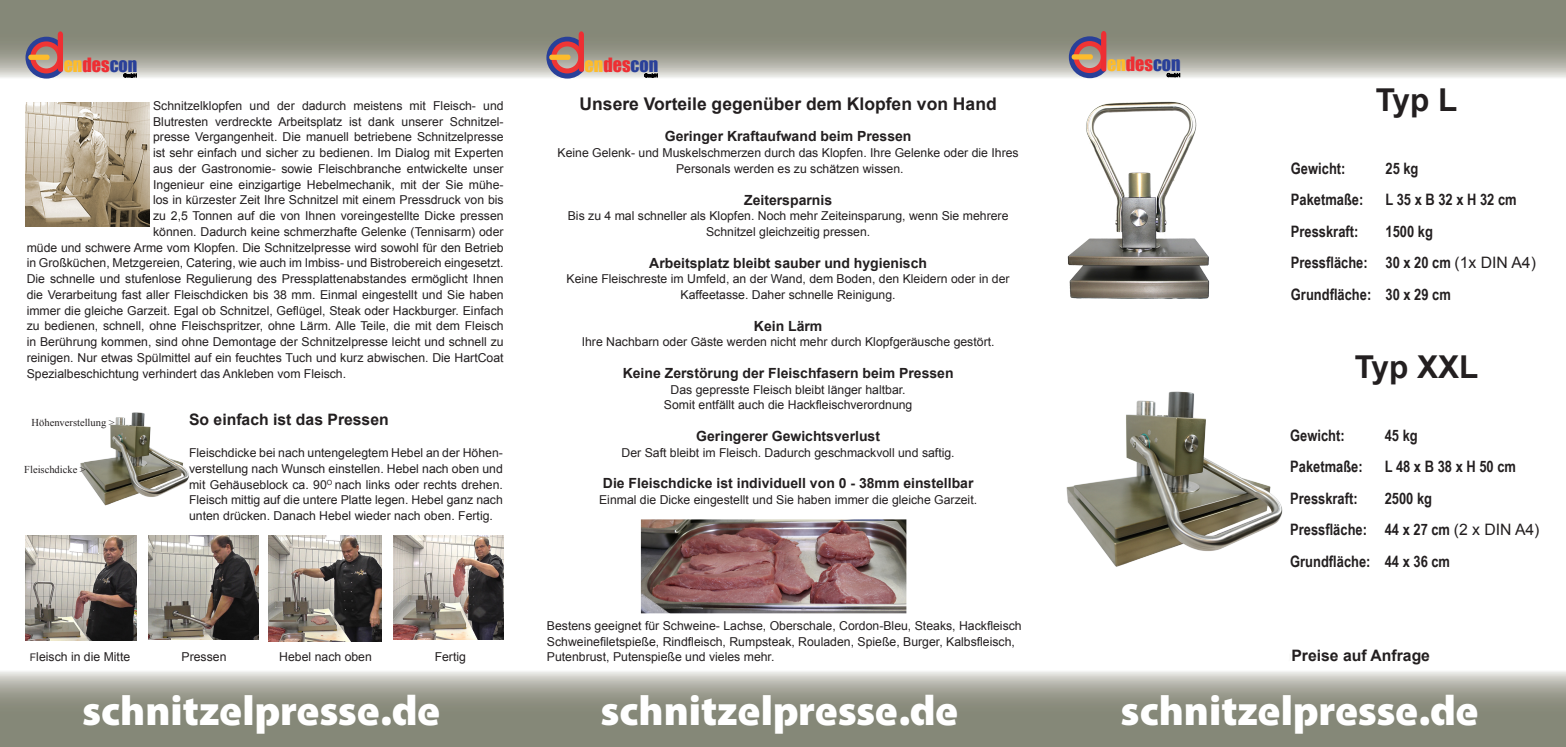
<style>
.page{position:relative;width:1566px;height:747px;background:#fff}
.page>*{position:absolute;margin:0;border:0;box-sizing:border-box;transform-origin:0 0}
.t1{font:900 42px "Cleanvertising";color:#fff}
.t2{font:700 31.5px "Arial";color:#231f20}
.t3{font:18.11px "Impact";color:#ee2e33}
.t4{font:700 17.5px "Arial";color:#231f20}
.t5{font:700 15.75px "Arial Narrow";color:#231f20}
.t6{font:700 15.75px "Arial";color:#231f20}
.t7{font:700 14px "Arial";color:#231f20}
.t8{font:12.25px/15.8px "Arial";color:#231f20;text-align:justify}
.t9{font:10.5px "Times New Roman";color:#231f20}
.s1{color:#fdbc2c}
.s2{color:#294099}
.s3{font-size:10.5px}
.s4{font-family:"Arial";font-weight:400}
.s5{font-size:10.5px;color:#fff}
</style>
<div class="page">
<img style="left:26px;top:102px;width:124px;height:124px">
<img style="left:25px;top:535px;width:111px;height:105px">
<img style="left:148px;top:536px;width:110px;height:103px">
<img style="left:269px;top:536px;width:112px;height:105px">
<img style="left:393px;top:536px;width:110px;height:103px">
<img style="left:81px;top:412px;width:108px;height:94px">
<img style="left:1066px;top:392px;width:217px;height:175px">
<img style="left:1067px;top:101px;width:143px;height:198px">
<svg style="left:0;top:671px;width:1565px;height:76px;background:#999a8d"></svg>
<svg style="left:0;top:0;width:1565px;height:79px;background:#999a8d"></svg>
<svg style="left:25px;top:32px;width:38px;height:47px;background:#9f6a7a"></svg>
<div style="left:28px;top:55px;width:22px;height:5px;background:#fdbc2c;border-radius:2px"></div>
<svg style="left:123px;top:73px;width:14px;height:4px"></svg>
<svg style="left:546px;top:32px;width:38px;height:47px;background:#9f6a7a"></svg>
<div style="left:549px;top:55px;width:21px;height:5px;background:#fdbc2c;border-radius:2px"></div>
<svg style="left:644px;top:73px;width:13px;height:4px"></svg>
<svg style="left:1068px;top:31px;width:38px;height:47px;background:#9d6878"></svg>
<div style="left:1071px;top:54px;width:21px;height:6px;background:#fdbc2c;border-radius:2px"></div>
<svg style="left:1166px;top:73px;width:13px;height:4px"></svg>
<img style="left:641px;top:519px;width:265px;height:94px">
<p class="t3" style="left:64px;top:51px;width:75px"><span class="s1">en</span>des<span class="s2">con</span></p>
<p class="t3" style="left:584px;top:51px;width:75px"><span class="s1">en</span>des<span class="s2">con</span></p>
<p class="t3" style="left:1106px;top:50px;width:75px"><span class="s1">en</span>des<span class="s2">con</span></p>
<p class="t8" style="left:153px;top:98px;width:352px">Schnitzelklopfen und der dadurch meistens mit Fleisch- und</p>
<p class="t8" style="left:153px;top:114px;width:352px">Blutresten verdreckte Arbeitsplatz ist dank unserer Schnitzel-</p>
<p class="t8" style="left:153px;top:129px;width:352px">presse Vergangenheit. Die manuell betriebene Schnitzelpresse</p>
<p class="t8" style="left:153px;top:145px;width:352px">ist sehr einfach und sicher zu bedienen. Im Dialog mit Experten</p>
<p class="t8" style="left:153px;top:161px;width:352px">aus der Gastronomie- sowie Fleischbranche entwickelte unser</p>
<p class="t8" style="left:153px;top:177px;width:352px">Ingenieur eine einzigartige Hebelmechanik, mit der Sie mühe-</p>
<p class="t8" style="left:153px;top:192px;width:352px">los in kürzester Zeit Ihre Schnitzel mit einem Pressdruck von bis</p>
<p class="t8" style="left:153px;top:208px;width:352px">zu 2,5 Tonnen auf die von Ihnen voreingestellte Dicke pressen</p>
<p class="t8" style="left:153px;top:224px;width:352px">können. Dadurch keine schmerzhafte Gelenke (Tennisarm) oder</p>
<p class="t8" style="left:27px;top:240px;width:478px">müde und schwere Arme vom Klopfen. Die Schnitzelpresse wird sowohl für den Betrieb</p>
<p class="t8" style="left:27px;top:255px;width:478px">in Großküchen, Metzgereien, Catering, wie auch im Imbiss- und Bistrobereich eingesetzt.</p>
<p class="t8" style="left:27px;top:271px;width:478px">Die schnelle und stufenlose Regulierung des Pressplattenabstandes ermöglicht Ihnen</p>
<p class="t8" style="left:27px;top:287px;width:478px">die Verarbeitung fast aller Fleischdicken bis 38 mm. Einmal eingestellt und Sie haben</p>
<p class="t8" style="left:27px;top:303px;width:478px">immer die gleiche Garzeit. Egal ob Schnitzel, Geflügel, Steak oder Hackburger. Einfach</p>
<p class="t8" style="left:27px;top:318px;width:478px">zu bedienen, schnell, ohne Fleischspritzer, ohne Lärm. Alle Teile, die mit dem Fleisch</p>
<p class="t8" style="left:27px;top:334px;width:478px">in Berührung kommen, sind ohne Demontage der Schnitzelpresse leicht und schnell zu</p>
<p class="t8" style="left:27px;top:350px;width:478px">reinigen. Nur etwas Spülmittel auf ein feuchtes Tuch und kurz abwischen. Die HartCoat</p>
<p class="t8" style="left:27px;top:366px;width:321px">Spezialbeschichtung verhindert das Ankleben vom Fleisch.</p>
<p class="t9" style="left:32px;top:415px;width:85px">Höhenverstellung &gt;</p>
<p class="t9" style="left:24px;top:462px;width:63px">Fleischdicke &gt;</p>
<p class="t6" style="left:189px;top:409px;width:201px">So einfach ist das Pressen</p>
<p class="t8" style="left:189px;top:445px;width:315px">Fleischdicke bei nach untengelegtem Hebel an der Höhen&shy;verstellung nach Wunsch einstellen. Hebel nach oben und mit Gehäuseblock ca. 90<sup>O</sup> nach links oder rechts drehen.<br>Fleisch mittig auf die untere Platte legen. Hebel ganz nach unten drücken. Danach Hebel wieder nach oben. Fertig.</p>
<p class="t8" style="left:30px;top:649px;width:102px"><span class="s3">F</span>leisch in die Mitte</p>
<p class="t8" style="left:181px;top:649px;width:46px">Pressen</p>
<p class="t8" style="left:279px;top:649px;width:94px">Hebel nach oben</p>
<p class="t8" style="left:434px;top:649px;width:33px">Fertig</p>
<p class="t4" style="left:579px;top:92px;width:418px">Unsere Vorteile gegenüber dem Klopfen von Hand</p>
<p class="t7" style="left:664px;top:127px;width:248px">Geringer Kraftaufwand beim Pressen</p>
<p class="t8" style="left:557px;top:145px;width:462px">Keine Gelenk- und Muskelschmerzen durch das Klopfen. Ihre Gelenke oder die Ihres</p>
<p class="t8" style="left:676px;top:161px;width:229px">Personals werden es zu schätzen wissen.</p>
<p class="t7" style="left:744px;top:190px;width:89px">Zeitersparnis</p>
<p class="t8" style="left:567px;top:208px;width:442px">Bis zu 4 mal schneller als Klopfen. Noch mehr Zeiteinsparung, wenn Sie mehrere</p>
<p class="t8" style="left:706px;top:224px;width:166px">Schnitzel gleichzeitig pressen.</p>
<p class="t7" style="left:649px;top:253px;width:279px">Arbeitsplatz bleibt sauber und hygienisch</p>
<p class="t8" style="left:566px;top:271px;width:444px">Keine Fleischreste im Umfeld, an der Wand, dem Boden, den Kleidern oder in der</p>
<p class="t8" style="left:680px;top:287px;width:216px">Kaffeetasse. Daher schnelle Reinigung.</p>
<p class="t7" style="left:753px;top:316px;width:70px">Kein Lärm</p>
<p class="t8" style="left:581px;top:334px;width:414px">Ihre Nachbarn oder Gäste werden nicht mehr durch Klopfgeräusche gestört.</p>
<p class="t7" style="left:622px;top:363px;width:332px">Keine Zerstörung der Fleischfasern beim Pressen</p>
<p class="t8" style="left:670px;top:381px;width:236px">Das gepresste Fleisch bleibt länger haltbar.</p>
<p class="t8" style="left:663px;top:397px;width:250px">Somit entfällt auch die Hackfleischverordnung</p>
<p class="t7" style="left:696px;top:426px;width:185px">Geringerer Gewichtsverlust</p>
<p class="t8" style="left:621px;top:444px;width:334px">Der Saft bleibt im Fleisch. Dadurch geschmackvoll und saftig.</p>
<p class="t7" style="left:603px;top:474px;width:372px">Die Fleischdicke ist individuell von 0 - 38mm einstellbar</p>
<p class="t8" style="left:599px;top:492px;width:379px">Einmal die Dicke eingestellt und Sie haben immer die gleiche Garzeit.</p>
<p class="t8" style="left:547px;top:617px;width:476px;text-align:left">Bestens geeignet für Schweine- Lachse, Oberschale, Cordon-Bleu, Steaks, Hackfleisch<br>Schweinefiletspieße, Rindfleisch, Rumpsteak, Rouladen, Spieße, Burger, Kalbsfleisch,<br>Putenbrust, Putenspieße und vieles mehr.</p>
<p class="t2" style="left:1375px;top:79px;width:83px">Typ L</p>
<p class="t5" style="left:1290px;top:156px;width:56px">Gewicht:</p>
<p class="t5" style="left:1385px;top:156px;width:35px">25 kg</p>
<p class="t5" style="left:1290px;top:188px;width:74px">Paketmaße:</p>
<p class="t5" style="left:1385px;top:188px;width:133px">L 35 x B 32 x H 32 cm</p>
<p class="t5" style="left:1290px;top:219px;width:69px">Presskraft:</p>
<p class="t5" style="left:1385px;top:219px;width:49px">1500 kg</p>
<p class="t5" style="left:1290px;top:251px;width:246px">Pressfläche: 30 x 20 cm <span class="s4">(1x DIN A4)</span></p>
<p class="t5" style="left:1290px;top:282px;width:161px">Grundfläche: 30 x 29 cm</p>
<p class="t2" style="left:1354px;top:345px;width:125px">Typ XXL</p>
<p class="t5" style="left:1289px;top:423px;width:56px">Gewicht:</p>
<p class="t5" style="left:1384px;top:423px;width:35px">45 kg</p>
<p class="t5" style="left:1289px;top:454px;width:74px">Paketmaße:</p>
<p class="t5" style="left:1384px;top:454px;width:133px">L 48 x B 38 x H 50 cm</p>
<p class="t5" style="left:1289px;top:486px;width:69px">Presskraft:</p>
<p class="t5" style="left:1384px;top:486px;width:49px">2500 kg</p>
<p class="t5" style="left:1289px;top:517px;width:251px">Pressfläche: 44 x 27 cm <span class="s4">(2 x DIN A4)</span></p>
<p class="t5" style="left:1289px;top:549px;width:161px">Grundfläche: 44 x 36 cm</p>
<p class="t6" style="left:1285px;top:645px;width:146px"><span class="s5">J</span>Preise auf Anfrage</p>
<p class="t1" style="left:83px;top:676px;width:359px">schnitzelpresse.de</p>
<p class="t1" style="left:601px;top:676px;width:359px">schnitzelpresse.de</p>
<p class="t1" style="left:1121px;top:676px;width:359px">schnitzelpresse.de</p>
</div>
